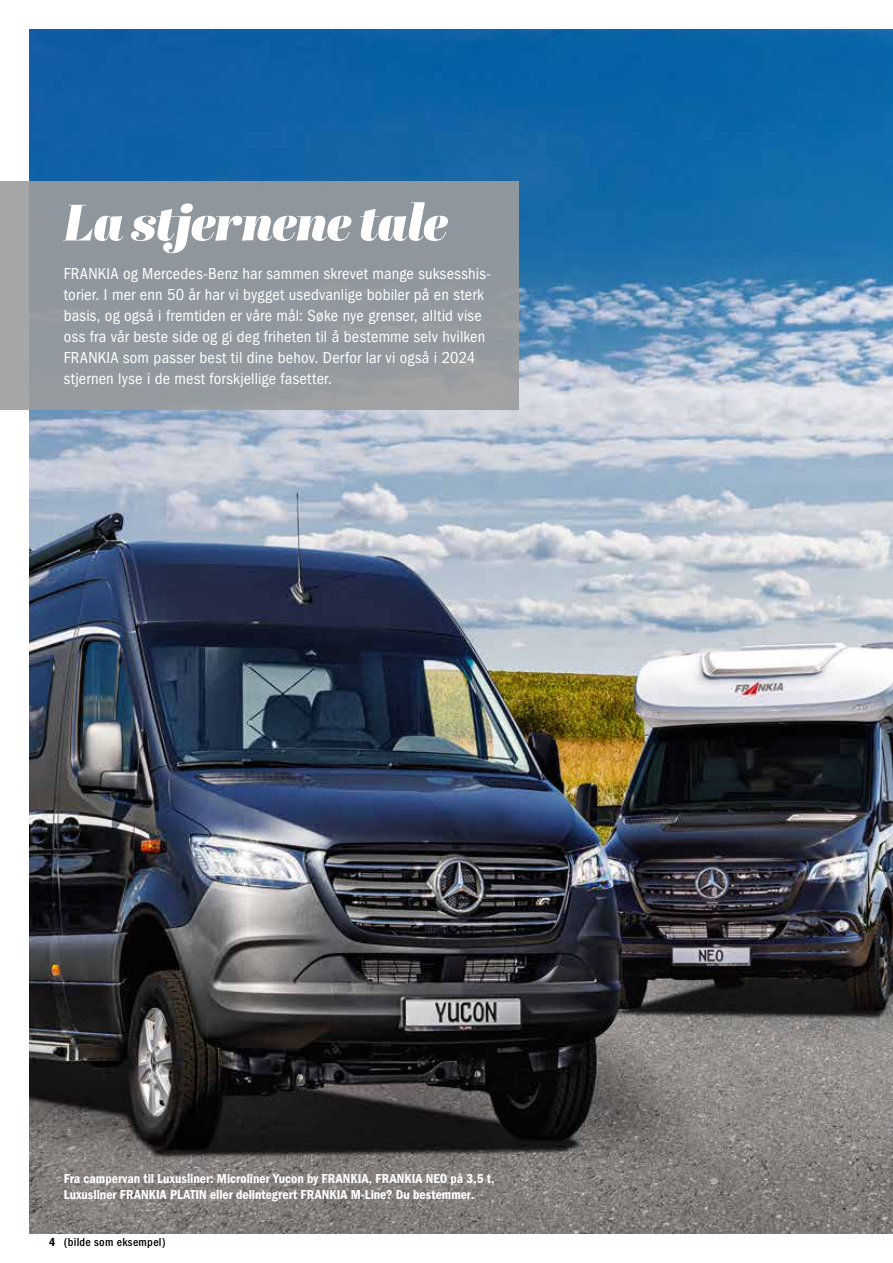
<style>
.page{position:relative;width:893px;height:1263px;background:#fff}
.page>*{position:absolute;margin:0;border:0;box-sizing:border-box;transform-origin:0 0}
.t1{font:italic 51px "Abril Display Bl";letter-spacing:-.01em;color:#fff}
.t2{font:condensed 16.5px/21px "Franklin Gothic";letter-spacing:.01em;color:#fff}
.t3{font:600 condensed 13.5px/16.5px "Franklin Gothic";color:#fff}
.t4{font:500 condensed 12px "Franklin Gothic";letter-spacing:.025em;color:#000}
.t5{font:600 condensed 12px "Franklin Gothic";color:#000}
</style>
<div class="page">
<img style="left:30px;top:30px;width:863px;height:1203px">
<svg style="left:0;top:181px;width:519px;height:228px;fill:#91989e"></svg>
<h1 class="t1" style="left:64px;top:186px;width:385px">La stjernene tale</h1>
<p class="t2" style="left:64px;top:263px;width:429px">FRANKIA og Mercedes-Benz har sammen skrevet mange suksesshis&shy;torier. I mer enn 50 år har vi bygget usedvanlige bobiler på en sterk basis, og også i fremtiden er våre mål: Søke nye grenser, alltid vise oss fra vår beste side og gi deg friheten til å bestemme selv hvilken FRANKIA som passer best til dine behov. Derfor lar vi også i 2024 stjernen lyse i de mest forskjellige fasetter.</p>
<p class="t5" style="left:49px;top:1235px;width:8px">4</p>
<p class="t3" style="left:64px;top:1170px;width:432px">Fra campervan til Luxusliner: Microliner Yucon by FRANKIA, FRANKIA NEO på 3,5 t,<br>Luxusliner FRANKIA PLATIN eller delintegrert FRANKIA M-Line? Du bestemmer.</p>
<p class="t4" style="left:64px;top:1236px;width:103px">(bilde som eksempel)</p>
</div>
